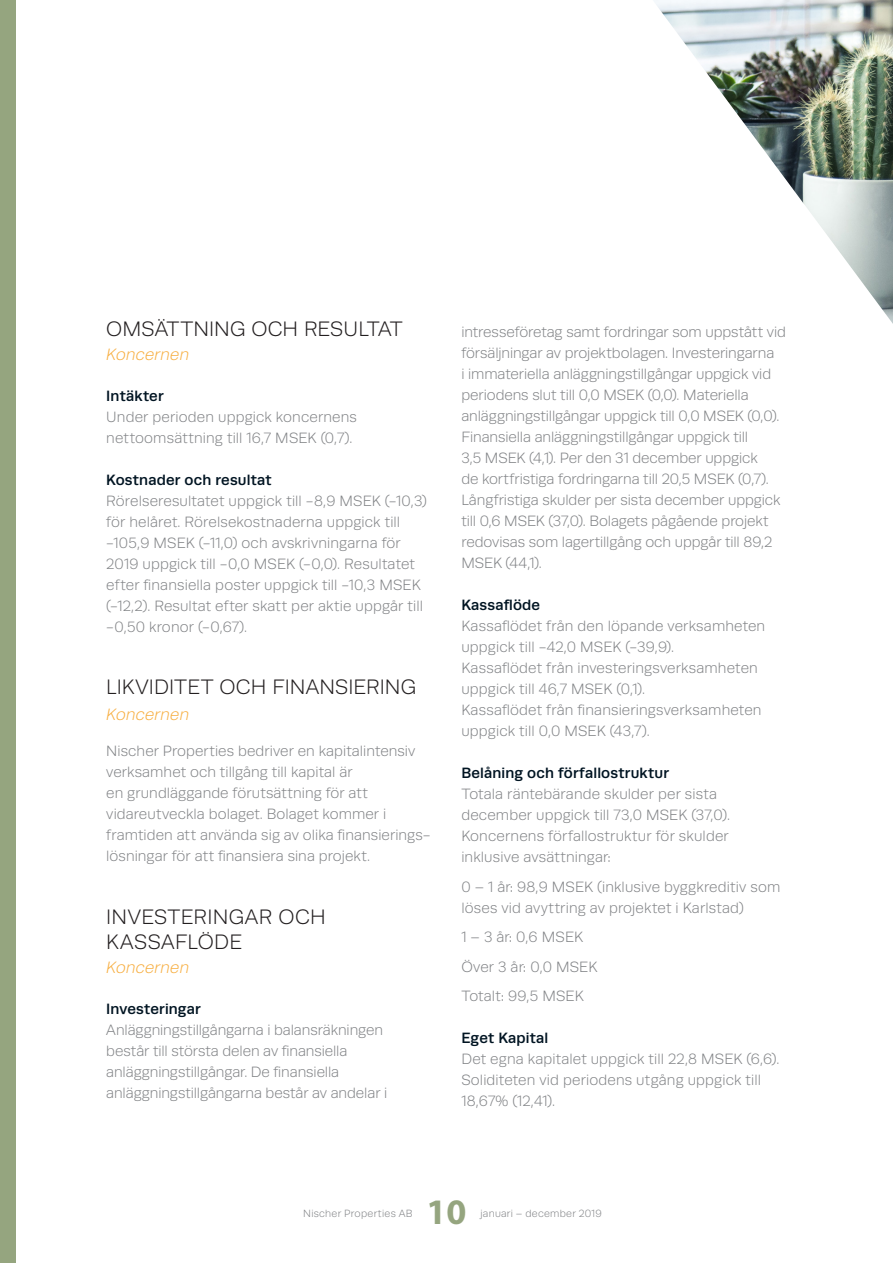
<style>
.page{position:relative;width:893px;height:1263px;background:#fff}
.page>*{position:absolute;margin:0;border:0;box-sizing:border-box;transform-origin:0 0}
.t1{font:700 36px "Myriad Pro";color:#95a57f}
.Brödtext_nya_stycken{font:300 21px/25.5px "Runda";letter-spacing:.005em;color:#231f20}
.Brödtext_nya_stycken-2{font:italic 300 16.5px "Runda";letter-spacing:.01em;color:#f7ad3e}
.Rubrik_2{font:300 15px/21px "Runda";color:#808285}
.Brödtext_nya_stycken-3{font:300 15px/21px "Runda";letter-spacing:.005em;color:#808285}
.Rubrik_2-2{font:500 15px "Runda";letter-spacing:.01em;color:#001422}
.t2{font:300 10.5px "Runda";letter-spacing:.025em;color:#808285}
</style>
<div class="page">
<div style="left:0;top:0;width:15px;height:1263px;background:#95a57f"></div>
<img style="left:654px;top:0;width:239px;height:324px">
<p class="Brödtext_nya_stycken" style="left:106px;top:316px;width:298px">OMSÄTTNING OCH RESULTAT</p>
<p class="Brödtext_nya_stycken-2" style="left:106px;top:345px;width:85px">Koncernen</p>
<p class="Rubrik_2-2" style="left:106px;top:387px;width:59px">Intäkter</p>
<p class="Rubrik_2" style="left:106px;top:406px;width:252px">Under perioden uppgick koncernens nettoomsättning till 16,7 MSEK (0,7).</p>
<p class="Rubrik_2-2" style="left:106px;top:471px;width:167px">Kostnader och resultat</p>
<p class="Rubrik_2" style="left:106px;top:490px;width:322px">Rörelseresultatet uppgick till -8,9 MSEK (-10,3) för helåret. Rörelsekostnaderna uppgick till -105,9 MSEK (-11,0) och avskrivningarna för 2019 uppgick till -0,0 MSEK (-0,0). Resultatet efter finansiella poster uppgick till -10,3 MSEK (-12,2). Resultat efter skatt per aktie uppgår till -0,50 kronor (-0,67).</p>
<p class="Brödtext_nya_stycken" style="left:106px;top:674px;width:311px">LIKVIDITET OCH FINANSIERING</p>
<p class="Brödtext_nya_stycken-2" style="left:106px;top:705px;width:85px">Koncernen</p>
<p class="Brödtext_nya_stycken-3" style="left:106px;top:741px;width:326px">Nischer Properties bedriver en kapitalintensiv verksamhet och tillgång till kapital är<br>en grundläggande förutsättning för att vidareutveckla bolaget. Bolaget kommer i framtiden att använda sig av olika finansierings&shy;lösningar för att finansiera sina projekt.</p>
<p class="Brödtext_nya_stycken" style="left:106px;top:904px;width:221px">INVESTERINGAR OCH<br>KASSAFLÖDE</p>
<p class="Brödtext_nya_stycken-2" style="left:106px;top:959px;width:85px">Koncernen</p>
<p class="Rubrik_2-2" style="left:106px;top:1001px;width:96px">Investeringar</p>
<p class="Rubrik_2" style="left:106px;top:1020px;width:282px">Anläggningstillgångarna i balansräkningen består till största delen av finansiella anläggningstillgångar. De finansiella anläggningstillgångarna består av andelar i</p>
<p class="Rubrik_2" style="left:461px;top:322px;width:326px">intresseföretag samt fordringar som uppstått vid försäljningar av projektbolagen. Investeringarna<br>i immateriella anläggningstillgångar uppgick vid periodens slut till 0,0 MSEK (0,0). Materiella anläggningstillgångar uppgick till 0,0 MSEK (0,0).<br>Finansiella anläggningstillgångar uppgick till<br>3,5 MSEK (4,1). Per den 31 december uppgick<br>de kortfristiga fordringarna till 20,5 MSEK (0,7).<br>Långfristiga skulder per sista december uppgick till 0,6 MSEK (37,0). Bolagets pågående projekt redovisas som lagertillgång och uppgår till 89,2<br>MSEK (44,1).</p>
<p class="Rubrik_2-2" style="left:461px;top:596px;width:80px">Kassaflöde</p>
<p class="Rubrik_2" style="left:461px;top:616px;width:305px">Kassaflödet från den löpande verksamheten uppgick till -42,0 MSEK (-39,9).</p>
<p class="Rubrik_2" style="left:461px;top:658px;width:298px">Kassaflödet från investeringsverksamheten uppgick till 46,7 MSEK (0,1).</p>
<p class="Rubrik_2" style="left:461px;top:700px;width:302px">Kassaflödet från finansieringsverksamheten uppgick till 0,0 MSEK (43,7).</p>
<p class="Rubrik_2-2" style="left:461px;top:764px;width:209px">Belåning och förfallostruktur</p>
<p class="Rubrik_2" style="left:461px;top:784px;width:270px">Totala räntebärande skulder per sista december uppgick till 73,0 MSEK (37,0).</p>
<p class="Rubrik_2" style="left:461px;top:826px;width:269px">Koncernens förfallostruktur för skulder inklusive avsättningar:</p>
<p class="Rubrik_2" style="left:461px;top:876px;width:321px">0 – 1 år: 98,9 MSEK (inklusive byggkreditiv som löses vid avyttring av projektet i Karlstad)</p>
<p class="Rubrik_2" style="left:461px;top:927px;width:123px">1 – 3 år: 0,6 MSEK</p>
<p class="Rubrik_2" style="left:461px;top:956px;width:137px">Över 3 år: 0,0 MSEK</p>
<p class="Rubrik_2" style="left:461px;top:986px;width:124px">Totalt: 99,5 MSEK</p>
<p class="Rubrik_2-2" style="left:461px;top:1029px;width:88px">Eget Kapital</p>
<p class="Rubrik_2" style="left:461px;top:1049px;width:320px">Det egna kapitalet uppgick till 22,8 MSEK (6,6).<br>Soliditeten vid periodens utgång uppgick till<br>18,67% (12,41).</p>
<p class="t2" style="left:303px;top:1208px;width:111px">Nischer Properties AB</p>
<h1 class="t1" style="left:426px;top:1188px;width:41px">10</h1>
<p class="t2" style="left:480px;top:1208px;width:123px">januari – december 2019</p>
</div>
